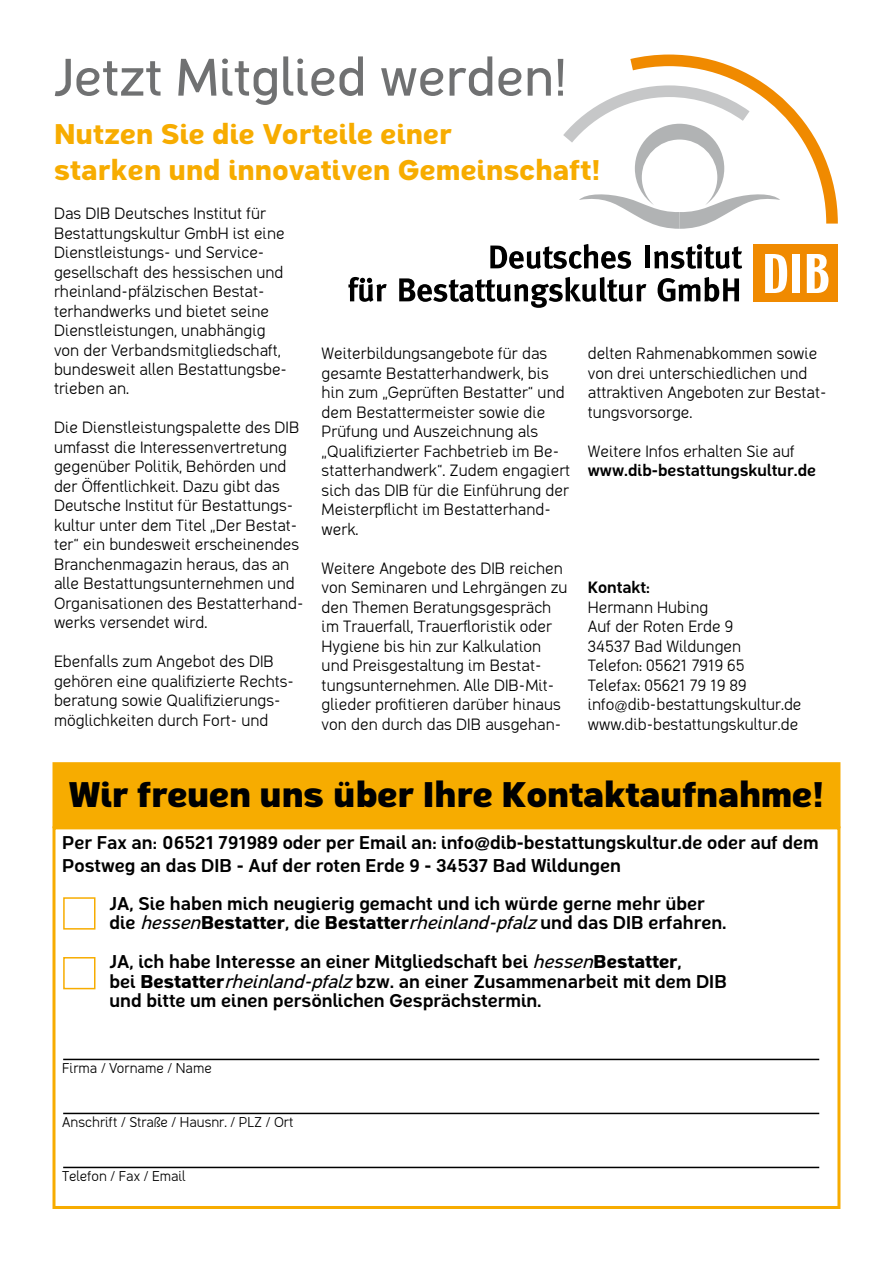
<style>
.page{position:relative;width:893px;height:1263px;background:#fff}
.page>*{position:absolute;margin:0;border:0;box-sizing:border-box;transform-origin:0 0}
.t1{font:55.5px "Caracas";color:#707172}
.t2{font:700 37.5px "Caracas";color:#000}
.t3{font:600 30px/36px "Caracas";letter-spacing:.01em;color:#f7ac00}
.t4{font:500 19.5px/19.5px "Caracas";color:#000}
.t5{font:300 17.25px/19.5px "Caracas";color:#000}
.t6{font:500 17.25px "Caracas";color:#000}
.t7{font:300 15px "Caracas";color:#000}
.s1{font-weight:400;font-style:italic}
.s2{font-weight:600}
</style>
<div class="page">
<div style="left:52px;top:826px;width:788px;height:383px;border:3px solid #f7ac00"></div>
<div style="left:54px;top:764px;width:785px;height:63px;background:#f7ac00"></div>
<div style="left:52px;top:762px;width:788px;height:66px;border:3px solid #f7ac00"></div>
<div style="left:63px;top:897px;width:32px;height:32px;border:2px solid #f7ac00"></div>
<div style="left:63px;top:957px;width:32px;height:32px;border:2px solid #f7ac00"></div>
<svg style="left:563px;top:54px;width:275px;height:175px"></svg>
<svg style="left:348px;top:277px;width:39px;height:25px"></svg>
<svg style="left:399px;top:277px;width:247px;height:31px"></svg>
<svg style="left:658px;top:277px;width:81px;height:25px"></svg>
<svg style="left:490px;top:244px;width:141px;height:25px"></svg>
<div style="left:645px;top:245px;width:5px;height:23px;background:#000"></div>
<svg style="left:654px;top:244px;width:88px;height:25px"></svg>
<div style="left:753px;top:244px;width:84px;height:58px;background:#f08a00"></div>
<svg style="left:765px;top:254px;width:22px;height:39px"></svg>
<div style="left:792px;top:254px;width:8px;height:39px;background:#fff"></div>
<svg style="left:807px;top:254px;width:21px;height:39px"></svg>
<hr style="left:63px;top:1059px;width:756px;height:1px;background:#000">
<hr style="left:63px;top:1113px;width:756px;height:1px;background:#000">
<hr style="left:63px;top:1167px;width:756px;height:1px;background:#000">
<h1 class="t1" style="left:54px;top:48px;width:515px">Jetzt Mitglied werden!</h1>
<h3 class="t3" style="left:54px;top:117px;width:548px">Nutzen Sie die Vorteile einer<br>starken und innovativen Gemeinschaft!</h3>
<p class="t5" style="left:54px;top:204px;width:235px">Das DIB Deutsches Institut für<br>Bestattungskultur GmbH ist eine<br>Dienstleistungs- und Service&shy;gesellschaft des hessischen und rheinland-pfälzischen Bestat&shy;terhandwerks und bietet seine<br>Dienstleistungen, unabhängig von der Verbandsmitgliedschaft, bundesweit allen Bestattungsbe&shy;trieben an.</p>
<p class="t5" style="left:54px;top:418px;width:251px">Die Dienstleistungspalette des DIB umfasst die Interessenvertretung gegenüber Politik, Behörden und der Öffentlichkeit. Dazu gibt das Deutsche Institut für Bestattungs&shy;kultur unter dem Titel „Der Bestat&shy;ter“ ein bundesweit erscheinendes Branchenmagazin heraus, das an alle Bestattungsunternehmen und Organisationen des Bestatterhand&shy;werks versendet wird.</p>
<p class="t5" style="left:54px;top:652px;width:242px">Ebenfalls zum Angebot des DIB gehören eine qualifizierte Rechts&shy;beratung sowie Qualifizierungs&shy;möglichkeiten durch Fort- und</p>
<p class="t5" style="left:322px;top:344px;width:250px">Weiterbildungsangebote für das gesamte Bestatterhandwerk, bis hin zum „Geprüften Bestatter“ und dem Bestattermeister sowie die<br>Prüfung und Auszeichnung als „Qualifizierter Fachbetrieb im Be&shy;statterhandwerk“. Zudem engagiert sich das DIB für die Einführung der<br>Meisterpflicht im Bestatterhand&shy;werk.</p>
<p class="t5" style="left:322px;top:559px;width:247px">Weitere Angebote des DIB reichen von Seminaren und Lehrgängen zu den Themen Beratungsgespräch im Trauerfall, Trauerfloristik oder Hygiene bis hin zur Kalkulation und Preisgestaltung im Bestat&shy;tungsunternehmen. Alle DIB-Mit&shy;glieder profitieren darüber hinaus von den durch das DIB ausgehan-</p>
<p class="t5" style="left:588px;top:344px;width:240px">delten Rahmenabkommen sowie von drei unterschiedlichen und attraktiven Angeboten zur Bestat&shy;tungsvorsorge.</p>
<p class="t5" style="left:588px;top:442px;width:208px">Weitere Infos erhalten Sie auf</p>
<p class="t6" style="left:588px;top:461px;width:230px">www.dib-bestattungskultur.de</p>
<p class="t6" style="left:588px;top:578px;width:64px">Kontakt:</p>
<p class="t5" style="left:588px;top:598px;width:215px">Hermann Hubing<br>Auf der Roten Erde 9<br>34537 Bad Wildungen<br>Telefon: 05621 7919 65<br>Telefax: 05621 79 19 89 info@dib-bestattungskultur.de www.dib-bestattungskultur.de</p>
<h2 class="t2" style="left:68px;top:774px;width:757px">Wir freuen uns über Ihre Kontaktaufnahme!</h2>
<p class="t4" style="left:62px;top:831px;width:758px;line-height:23.4px">Per Fax an: 06521 791989 oder per Email an: info@dib-bestattungskultur.de oder auf dem<br>Postweg an das DIB - Auf der roten Erde 9 - 34537 Bad Wildungen</p>
<p class="t4" style="left:109px;top:894px;width:619px">JA, Sie haben mich neugierig gemacht und ich würde gerne mehr über die <span class="s1">hessen</span><span class="s2">Bestatter</span>, die <span class="s2">Bestatter</span><span class="s1">rheinland-pfalz</span>und das DIB erfahren.</p>
<p class="t4" style="left:109px;top:952px;width:619px">JA, ich habe Interesse an einer Mitgliedschaft bei <span class="s1">hessen</span><span class="s2">Bestatter</span>,<br>bei <span class="s2">Bestatter</span><span class="s1">rheinland-pfalz</span>bzw. an einer Zusammenarbeit mit dem DIB und bitte um einen persönlichen Gesprächstermin.</p>
<p class="t7" style="left:62px;top:1060px;width:151px">Firma / Vorname / Name</p>
<p class="t7" style="left:62px;top:1114px;width:233px">Anschrift / Straße / Hausnr. / PLZ / Ort</p>
<p class="t7" style="left:62px;top:1168px;width:125px">Telefon / Fax / Email</p>
</div>
